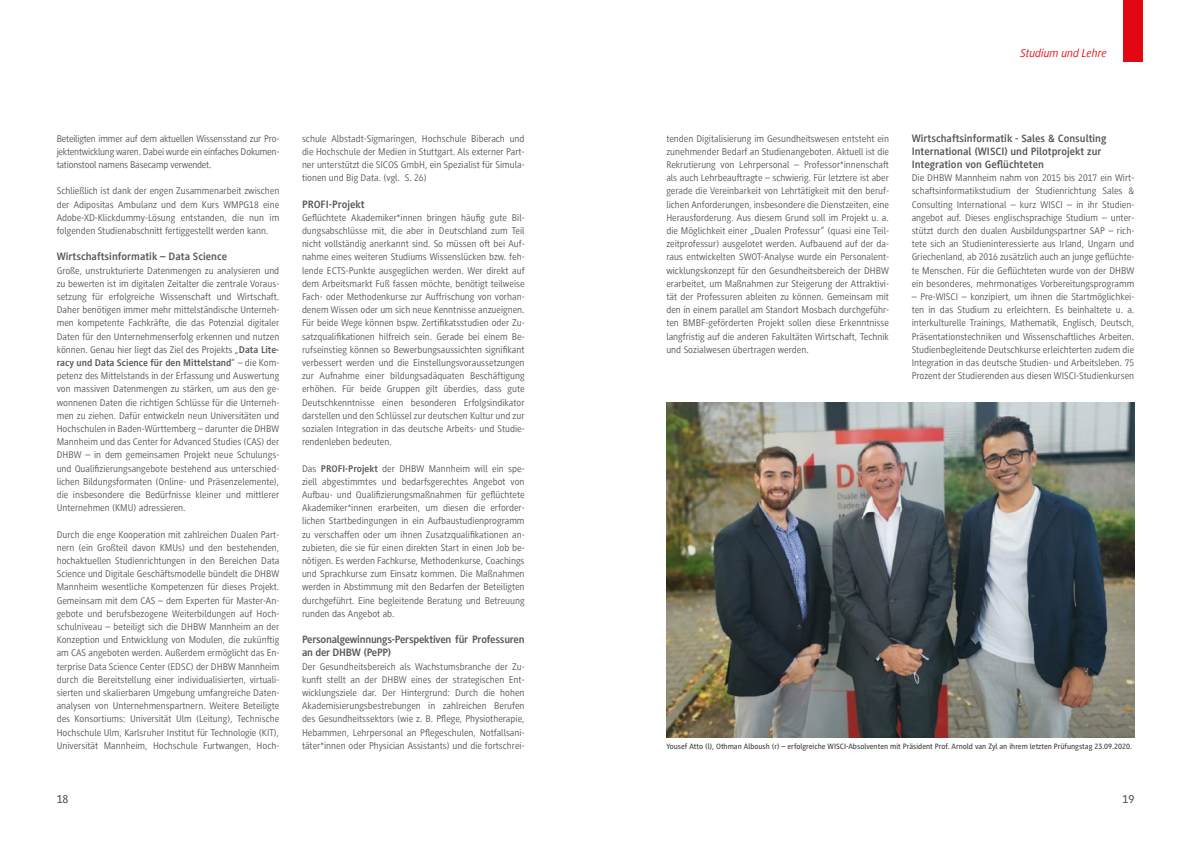
<style>
.page{position:relative;width:1191px;height:842px;background:#fff}
.page>*{position:absolute;margin:0;border:0;box-sizing:border-box;transform-origin:0 0}
.t1{font:italic 12px "Generis Sans Com";color:#e30613}
.t2{font:500 12px "Generis Sans Com";color:#575756}
.t3{font:700 11px/13.2px "Generis Sans Com";color:#575756}
.t4{font:700 11px/13.2px "Generis Sans Com";letter-spacing:-.02em;color:#575756}
.t5{font:10px/13.2px "Generis Sans Com";color:#575756;text-align:justify}
.t6{font:500 8px "Generis Sans Com";color:#3c3c3b}
.s1{font-weight:700}
</style>
<div class="page">
<div style="left:1123px;top:0;width:19px;height:62px;background:#e30613"></div>
<img style="left:666px;top:403px;width:468px;height:335px">
<p class="t5" style="left:57px;top:132px;width:224px">Beteiligten immer auf dem aktuellen Wissensstand zur Pro&shy;jektentwicklung waren. Dabei wurde ein einfaches Dokumen&shy;tationstool namens Basecamp verwendet.</p>
<p class="t5" style="left:57px;top:185px;width:224px">Schließlich ist dank der engen Zusammenarbeit zwischen der Adipositas Ambulanz und dem Kurs WMPG18 eine Adobe-XD-Klickdummy-Lösung entstanden, die nun im folgenden Studienabschnitt fertiggestellt werden kann.</p>
<p class="t3" style="left:57px;top:250px;width:172px">Wirtschaftsinformatik – Data Science</p>
<p class="t5" style="left:57px;top:264px;width:224px">Große, unstrukturierte Datenmengen zu analysieren und zu bewerten ist im digitalen Zeitalter die zentrale Voraus&shy;setzung für erfolgreiche Wissenschaft und Wirtschaft.<br>Daher benötigen immer mehr mittelständische Unterneh&shy;men kompetente Fachkräfte, die das Potenzial digitaler Daten für den Unternehmenserfolg erkennen und nutzen können. Genau hier liegt das Ziel des Projekts „<span class="s1">Data Lite&shy;racy und Data Science für den Mittelstand</span>“ – die Kom&shy;petenz des Mittelstands in der Erfassung und Auswertung von massiven Datenmengen zu stärken, um aus den ge&shy;wonnenen Daten die richtigen Schlüsse für die Unterneh&shy;men zu ziehen. Dafür entwickeln neun Universitäten und Hochschulen in Baden-Württemberg – darunter die DHBW Mannheim und das Center for Advanced Studies (CAS) der DHBW – in dem gemeinsamen Projekt neue Schulungs&shy;und Qualifizierungsangebote bestehend aus unterschied&shy;lichen Bildungsformaten (Online- und Präsenzelemente), die insbesondere die Bedürfnisse kleiner und mittlerer Unternehmen (KMU) adressieren.</p>
<p class="t5" style="left:57px;top:528px;width:224px">Durch die enge Kooperation mit zahlreichen Dualen Part&shy;nern (ein Großteil davon KMUs) und den bestehenden, hochaktuellen Studienrichtungen in den Bereichen Data Science und Digitale Geschäftsmodelle bündelt die DHBW Mannheim wesentliche Kompetenzen für dieses Projekt.<br>Gemeinsam mit dem CAS – dem Experten für Master-An&shy;gebote und berufsbezogene Weiterbildungen auf Hoch&shy;schulniveau – beteiligt sich die DHBW Mannheim an der Konzeption und Entwicklung von Modulen, die zukünftig am CAS angeboten werden. Außerdem ermöglicht das En&shy;terprise Data Science Center (EDSC) der DHBW Mannheim durch die Bereitstellung einer individualisierten, virtuali&shy;sierten und skalierbaren Umgebung umfangreiche Daten&shy;analysen von Unternehmenspartnern. Weitere Beteiligte des Konsortiums: Universität Ulm (Leitung), Technische Hochschule Ulm, Karlsruher Institut für Technologie (KIT), Universität Mannheim, Hochschule Furtwangen, Hoch-</p>
<p class="t5" style="left:302px;top:132px;width:224px">schule Albstadt-Sigmaringen, Hochschule Biberach und die Hochschule der Medien in Stuttgart. Als externer Part&shy;ner unterstützt die SICOS GmbH, ein Spezialist für Simula&shy;tionen und Big Data. (vgl. S. 26)</p>
<p class="t3" style="left:302px;top:197px;width:64px">PROFI-Projekt</p>
<p class="t5" style="left:302px;top:211px;width:224px">Geflüchtete Akademiker*innen bringen häufig gute Bil&shy;dungsabschlüsse mit, die aber in Deutschland zum Teil nicht vollständig anerkannt sind. So müssen oft bei Auf&shy;nahme eines weiteren Studiums Wissenslücken bzw. feh&shy;lende ECTS-Punkte ausgeglichen werden. Wer direkt auf dem Arbeitsmarkt Fuß fassen möchte, benötigt teilweise Fach- oder Methodenkurse zur Auffrischung von vorhan&shy;denem Wissen oder um sich neue Kenntnisse anzueignen.<br>Für beide Wege können bspw. Zertifikatsstudien oder Zu&shy;satzqualifikationen hilfreich sein. Gerade bei einem Be&shy;rufseinstieg können so Bewerbungsaussichten signifikant verbessert werden und die Einstellungsvoraussetzungen zur Aufnahme einer bildungsadäquaten Beschäftigung erhöhen. Für beide Gruppen gilt überdies, dass gute Deutschkenntnisse einen besonderen Erfolgsindikator darstellen und den Schlüssel zur deutschen Kultur und zur sozialen Integration in das deutsche Arbeits- und Studie&shy;rendenleben bedeuten.</p>
<p class="t5" style="left:302px;top:462px;width:224px">Das <span class="s1">PROFI-Projekt</span> der DHBW Mannheim will ein spe&shy;ziell abgestimmtes und bedarfsgerechtes Angebot von Aufbau- und Qualifizierungsmaßnahmen für geflüchtete Akademiker*innen erarbeiten, um diesen die erforder&shy;lichen Startbedingungen in ein Aufbaustudienprogramm zu verschaffen oder um ihnen Zusatzqualifikationen an&shy;zubieten, die sie für einen direkten Start in einen Job be&shy;nötigen. Es werden Fachkurse, Methodenkurse, Coachings und Sprachkurse zum Einsatz kommen. Die Maßnahmen werden in Abstimmung mit den Bedarfen der Beteiligten durchgeführt. Eine begleitende Beratung und Betreuung runden das Angebot ab.</p>
<p class="t4" style="left:302px;top:633px;width:224px">Personalgewinnungs-Perspektiven für Professuren an der DHBW (PePP)</p>
<p class="t5" style="left:302px;top:660px;width:224px">Der Gesundheitsbereich als Wachstumsbranche der Zu&shy;kunft stellt an der DHBW eines der strategischen Ent&shy;wicklungsziele dar. Der Hintergrund: Durch die hohen Akademisierungsbestrebungen in zahlreichen Berufen des Gesundheitssektors (wie z. B. Pflege, Physiotherapie, Hebammen, Lehrpersonal an Pflegeschulen, Notfallsani&shy;täter*innen oder Physician Assistants) und die fortschrei-</p>
<p class="t1" style="left:1020px;top:46px;width:88px">Studium und Lehre</p>
<p class="t5" style="left:666px;top:132px;width:224px">tenden Digitalisierung im Gesundheitswesen entsteht ein zunehmender Bedarf an Studienangeboten. Aktuell ist die Rekrutierung von Lehrpersonal – Professor*innenschaft als auch Lehrbeauftragte – schwierig. Für letztere ist aber gerade die Vereinbarkeit von Lehrtätigkeit mit den beruf&shy;lichen Anforderungen, insbesondere die Dienstzeiten, eine Herausforderung. Aus diesem Grund soll im Projekt u. a. die Möglichkeit einer „Dualen Professur“ (quasi eine Teil&shy;zeitprofessur) ausgelotet werden. Aufbauend auf der da&shy;raus entwickelten SWOT-Analyse wurde ein Personalent&shy;wicklungskonzept für den Gesundheitsbereich der DHBW erarbeitet, um Maßnahmen zur Steigerung der Attraktivi&shy;tät der Professuren ableiten zu können. Gemeinsam mit den in einem parallel am Standort Mosbach durchgeführ&shy;ten BMBF-geförderten Projekt sollen diese Erkenntnisse langfristig auf die anderen Fakultäten Wirtschaft, Technik und Sozialwesen übertragen werden.</p>
<p class="t3" style="left:911px;top:131px;width:196px">Wirtschaftsinformatik - Sales &amp; Consulting<br>International (WISCI) und Pilotprojekt zur<br>Integration von Geflüchteten</p>
<p class="t5" style="left:911px;top:171px;width:224px">Die DHBW Mannheim nahm von 2015 bis 2017 ein Wirt&shy;schaftsinformatikstudium der Studienrichtung Sales &amp; Consulting International – kurz WISCI – in ihr Studien&shy;angebot auf. Dieses englischsprachige Studium – unter&shy;stützt durch den dualen Ausbildungspartner SAP – rich&shy;tete sich an Studieninteressierte aus Irland, Ungarn und Griechenland, ab 2016 zusätzlich auch an junge geflüchte&shy;te Menschen. Für die Geflüchteten wurde von der DHBW ein besonderes, mehrmonatiges Vorbereitungsprogramm</p>
<p class="t5" style="left:911px;top:290px;width:224px">– Pre-WISCI – konzipiert, um ihnen die Startmöglichkei&shy;ten in das Studium zu erleichtern. Es beinhaltete u. a. interkulturelle Trainings, Mathematik, Englisch, Deutsch, Präsentationstechniken und Wissenschaftliches Arbeiten.<br>Studienbegleitende Deutschkurse erleichterten zudem die Integration in das deutsche Studien- und Arbeitsleben. 75<br>Prozent der Studierenden aus diesen WISCI-Studienkursen</p>
<p class="t6" style="left:666px;top:741px;width:467px">Yousef Atto (l), Othman Alboush (r) – erfolgreiche WISCI-Absolventen mit Präsident Prof. Arnold van Zyl an ihrem letzten Prüfungstag 23.09.2020.</p>
<p class="t2" style="left:57px;top:792px;width:13px">18</p>
<p class="t2" style="left:1122px;top:792px;width:13px">19</p>
</div>
